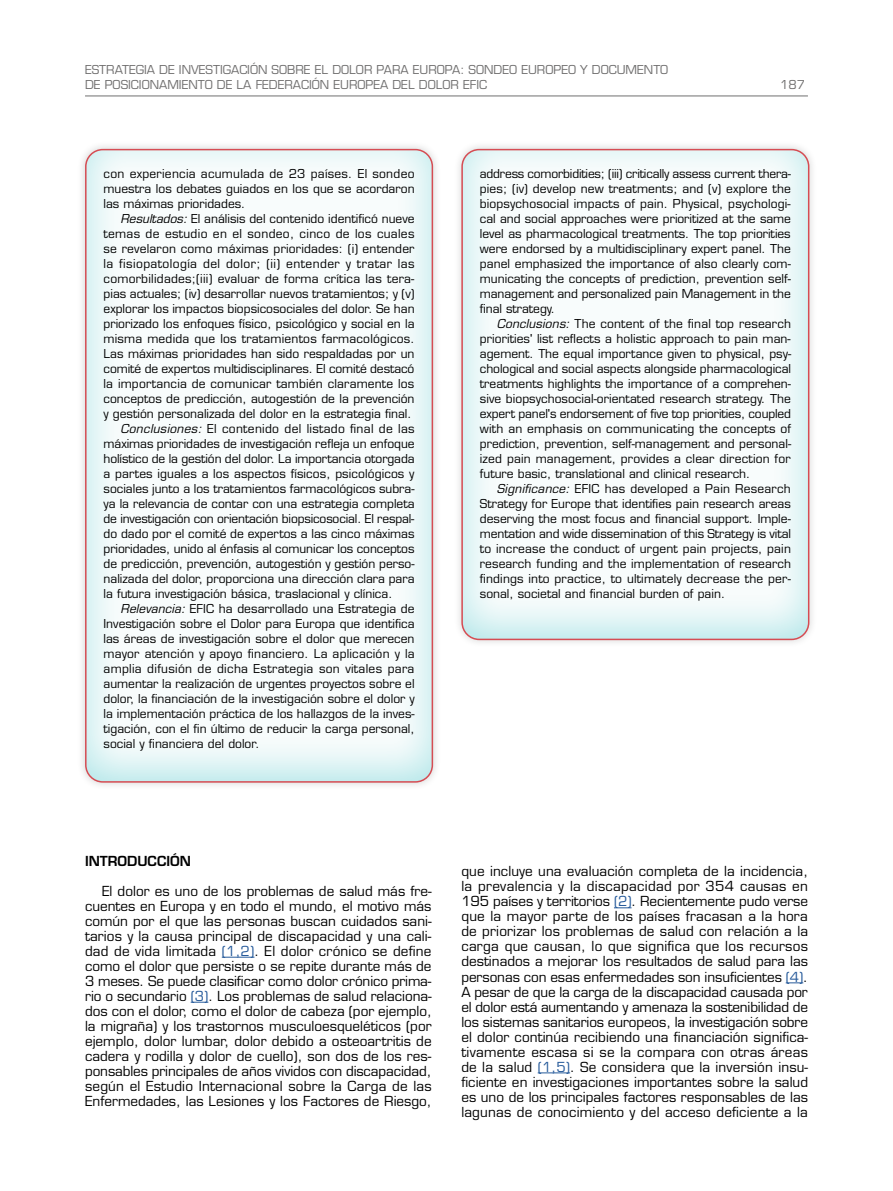
<style>
.page{position:relative;width:893px;height:1191px;background:#fff}
.page>*{position:absolute;margin:0;border:0;box-sizing:border-box;transform-origin:0 0}
.t1{font:13.5px/15px "Eurostile LT Std";color:#000;text-align:justify}
.t2{font:600 13.5px "Eurostile LT Std";color:#000}
.t3{font:12px/15px "Eurostile LT Std";color:#000;text-align:justify}
.t4{font:12px "Eurostile LT Std";letter-spacing:.025em;color:#000}
.t5{font:12px/15px "Eurostile LT Std";color:#706f6f}
.t6{font:12px "Eurostile LT Std";letter-spacing:.02em;color:#000}
.t7{font:12px "Eurostile LT Std";letter-spacing:.035em;color:#000}
.s1{font-style:italic}
.s2{color:#275b9b}
</style>
<div class="page">
<hr style="left:85px;top:96px;width:723px;height:1px;background:#706f6f">
<div style="left:72px;top:135px;width:374px;height:648px;background:#00b2bb;opacity:.3"></div>
<div style="left:85px;top:149px;width:348px;height:633px;border:2px solid #d64c53;border-radius:17px"></div>
<div style="left:449px;top:135px;width:373px;height:506px;background:#00b2bb;opacity:.3"></div>
<div style="left:461px;top:149px;width:348px;height:491px;border:2px solid #d64c53;border-radius:17px"></div>
<hr style="left:222px;top:956px;width:32px;height:1px;background:#275b9b">
<svg style="left:191px;top:1001px;width:17px;height:1px"></svg>
<svg style="left:614px;top:907px;width:17px;height:1px"></svg>
<svg style="left:786px;top:982px;width:17px;height:1px"></svg>
<hr style="left:538px;top:1072px;width:32px;height:1px;background:#275b9b">
<p class="t5" style="left:85px;top:62px;width:585px">ESTRATEGIA DE INVESTIGACIÓN SOBRE EL DOLOR PARA EUROPA: SONDEO EUROPEO Y DOCUMENTO<br>DE POSICIONAMIENTO DE LA FEDERACIÓN EUROPEA DEL DOLOR EFIC</p>
<p class="t5" style="left:780px;top:77px;width:26px">187</p>
<p class="t3" style="left:104px;top:166px;width:313px">con experiencia acumulada de 23 países. El sondeo muestra los debates guiados en los que se acordaron las máximas prioridades.</p>
<p class="t3" style="left:121px;top:211px;width:296px"><span class="s1">Resultados:</span> El análisis del contenido identificó nueve</p>
<p class="t4" style="left:104px;top:226px;width:312px">temas de estudio en el sondeo, cinco de los cuales</p>
<p class="t3" style="left:104px;top:241px;width:313px">se revelaron como máximas prioridades: (i) entender</p>
<p class="t7" style="left:104px;top:256px;width:313px">la fisiopatología del dolor; (ii) entender y tratar las</p>
<p class="t6" style="left:104px;top:271px;width:312px">comorbilidades;(iii) evaluar de forma crítica las tera-</p>
<p class="t3" style="left:104px;top:286px;width:313px">pias actuales; (iv) desarrollar nuevos tratamientos; y (v)</p>
<p class="t3" style="left:104px;top:301px;width:313px">explorar los impactos biopsicosociales del dolor. Se han</p>
<p class="t3" style="left:104px;top:316px;width:313px">priorizado los enfoques físico, psicológico y social en la</p>
<p class="t3" style="left:104px;top:331px;width:313px">misma medida que los tratamientos farmacológicos.</p>
<p class="t3" style="left:104px;top:346px;width:313px">Las máximas prioridades han sido respaldadas por un</p>
<p class="t3" style="left:104px;top:361px;width:312px">comité de expertos multidisciplinares. El comité destacó</p>
<p class="t3" style="left:104px;top:376px;width:312px">la importancia de comunicar también claramente los</p>
<p class="t3" style="left:104px;top:391px;width:313px">conceptos de predicción, autogestión de la prevención</p>
<p class="t3" style="left:104px;top:406px;width:310px">y gestión personalizada del dolor en la estrategia final.</p>
<p class="t4" style="left:121px;top:421px;width:296px"><span class="s1">Conclusiones:</span> El contenido del listado final de las</p>
<p class="t3" style="left:104px;top:436px;width:313px">máximas prioridades de investigación refleja un enfoque</p>
<p class="t3" style="left:104px;top:451px;width:313px">holístico de la gestión del dolor. La importancia otorgada</p>
<p class="t3" style="left:104px;top:466px;width:312px">a partes iguales a los aspectos físicos, psicológicos y</p>
<p class="t3" style="left:104px;top:481px;width:313px">sociales junto a los tratamientos farmacológicos subra-</p>
<p class="t3" style="left:104px;top:496px;width:313px">ya la relevancia de contar con una estrategia completa</p>
<p class="t3" style="left:104px;top:511px;width:312px">de investigación con orientación biopsicosocial. El respal-</p>
<p class="t3" style="left:104px;top:526px;width:312px">do dado por el comité de expertos a las cinco máximas</p>
<p class="t3" style="left:104px;top:541px;width:312px">prioridades, unido al énfasis al comunicar los conceptos</p>
<p class="t3" style="left:104px;top:556px;width:313px">de predicción, prevención, autogestión y gestión perso-</p>
<p class="t3" style="left:104px;top:571px;width:313px">nalizada del dolor, proporciona una dirección clara para</p>
<p class="t3" style="left:104px;top:586px;width:290px">la futura investigación básica, traslacional y clínica.</p>
<p class="t3" style="left:121px;top:601px;width:296px"><span class="s1">Relevancia:</span> EFIC ha desarrollado una Estrategia de</p>
<p class="t3" style="left:104px;top:616px;width:313px">Investigación sobre el Dolor para Europa que identifica</p>
<p class="t3" style="left:104px;top:631px;width:313px">las áreas de investigación sobre el dolor que merecen</p>
<p class="t3" style="left:104px;top:646px;width:313px">mayor atención y apoyo financiero. La aplicación y la</p>
<p class="t4" style="left:104px;top:661px;width:312px">amplia difusión de dicha Estrategia son vitales para</p>
<p class="t3" style="left:104px;top:676px;width:313px">aumentar la realización de urgentes proyectos sobre el</p>
<p class="t3" style="left:104px;top:691px;width:313px">dolor, la financiación de la investigación sobre el dolor y</p>
<p class="t3" style="left:104px;top:706px;width:313px">la implementación práctica de los hallazgos de la inves-</p>
<p class="t3" style="left:104px;top:721px;width:313px">tigación, con el fin último de reducir la carga personal,</p>
<p class="t3" style="left:104px;top:736px;width:157px">social y financiera del dolor.</p>
<p class="t3" style="left:480px;top:166px;width:313px">address comorbidities; (iii) critically assess current thera&shy;pies; (iv) develop new treatments; and (v) explore the biopsychosocial impacts of pain. Physical, psychologi&shy;cal and social approaches were prioritized at the same level as pharmacological treatments. The top priorities were endorsed by a multidisciplinary expert panel. The panel emphasized the importance of also clearly com&shy;municating the concepts of prediction, prevention self&shy;management and personalized pain Management in the final strategy.</p>
<p class="t3" style="left:480px;top:316px;width:313px;text-indent:17px"><span class="s1">Conclusions:</span> The content of the final top research priorities' list reflects a holistic approach to pain man&shy;agement. The equal importance given to physical, psy&shy;chological and social aspects alongside pharmacological treatments highlights the importance of a comprehen&shy;sive biopsychosocial-orientated research strategy. The expert panel's endorsement of five top priorities, coupled with an emphasis on communicating the concepts of prediction, prevention, self-management and personal&shy;ized pain management, provides a clear direction for future basic, translational and clinical research.</p>
<p class="t3" style="left:480px;top:481px;width:313px;text-indent:17px"><span class="s1">Significance:</span> EFIC has developed a Pain Research Strategy for Europe that identifies pain research areas deserving the most focus and financial support. Imple&shy;mentation and wide dissemination of this Strategy is vital to increase the conduct of urgent pain projects, pain research funding and the implementation of research findings into practice, to ultimately decrease the per&shy;sonal, societal and financial burden of pain.</p>
<p class="t2" style="left:85px;top:852px;width:107px">INTRODUCCIÓN</p>
<p class="t1" style="left:85px;top:883px;width:348px;text-indent:17px">El dolor es uno de los problemas de salud más fre&shy;cuentes en Europa y en todo el mundo, el motivo más común por el que las personas buscan cuidados sani&shy;tarios y la causa principal de discapacidad y una cali&shy;dad de vida limitada <span class="s2">(1,2)</span>. El dolor crónico se define como el dolor que persiste o se repite durante más de 3 meses. Se puede clasificar como dolor crónico prima&shy;rio o secundario <span class="s2">(3)</span>. Los problemas de salud relaciona&shy;dos con el dolor, como el dolor de cabeza (por ejemplo, la migraña) y los trastornos musculoesqueléticos (por ejemplo, dolor lumbar, dolor debido a osteoartritis de cadera y rodilla y dolor de cuello), son dos de los res&shy;ponsables principales de años vividos con discapacidad, según el Estudio Internacional sobre la Carga de las Enfermedades, las Lesiones y los Factores de Riesgo,</p>
<p class="t1" style="left:461px;top:864px;width:348px">que incluye una evaluación completa de la incidencia, la prevalencia y la discapacidad por 354 causas en 195 países y territorios <span class="s2">(2)</span>. Recientemente pudo verse que la mayor parte de los países fracasan a la hora de priorizar los problemas de salud con relación a la carga que causan, lo que significa que los recursos destinados a mejorar los resultados de salud para las personas con esas enfermedades son insuficientes <span class="s2">(4)</span>.<br>A pesar de que la carga de la discapacidad causada por el dolor está aumentando y amenaza la sostenibilidad de los sistemas sanitarios europeos, la investigación sobre el dolor continúa recibiendo una financiación significa&shy;tivamente escasa si se la compara con otras áreas de la salud <span class="s2">(1,5)</span>. Se considera que la inversión insu&shy;ficiente en investigaciones importantes sobre la salud es uno de los principales factores responsables de las lagunas de conocimiento y del acceso deficiente a la</p>
</div>
